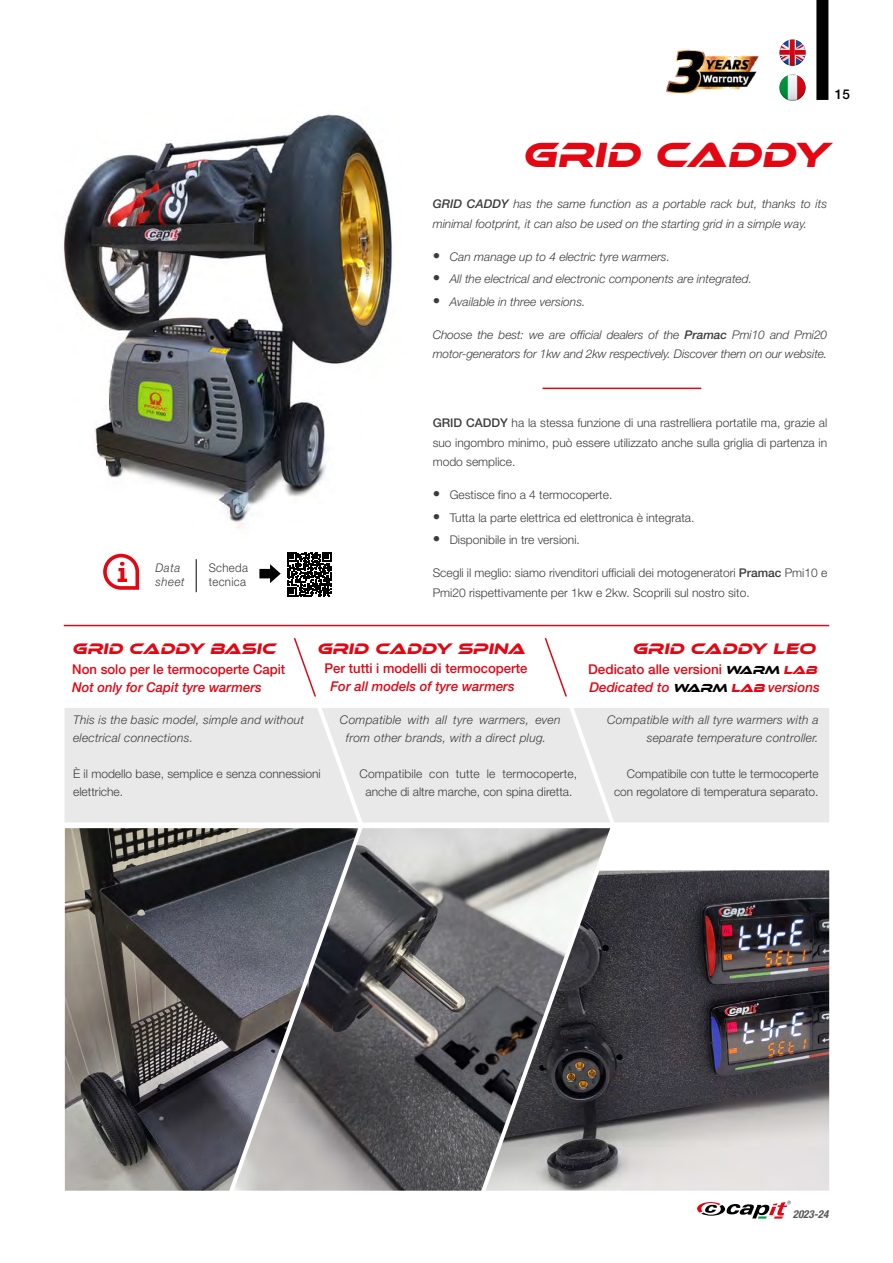
<style>
.page{position:relative;width:893px;height:1263px;background:#fff}
.page>*{position:absolute;margin:0;border:0;box-sizing:border-box;transform-origin:0 0}
.t1{font:italic 36px "Ethnocentric Rg";color:#e30613}
.t2{font:italic 15.75px "Ethnocentric Rg";color:#e30613}
.t3{font:500 13.5px/18px "Helvetica Neue LT Std";color:#e30613}
.t4{font:italic 500 13.5px "Helvetica Neue LT Std";color:#e30613}
.t5{font:500 13.5px "Helvetica Neue LT Std";color:#000}
.t6{font:300 12px/19.5px "Helvetica Neue LT Std";color:#3c3c3b}
.t7{font:italic 300 12px/19.5px "Helvetica Neue LT Std";color:#3c3c3b}
.t8{font:italic 300 12px/18px "Helvetica Neue LT Std";letter-spacing:.02em;color:#3c3c3b}
.t9{font:300 12px/13.5px "Helvetica Neue LT Std";letter-spacing:.03em;color:#3c3c3b;scale:.95 1}
.t10{font:italic 300 12px/13.5px "Helvetica Neue LT Std";letter-spacing:.05em;color:#3c3c3b;scale:.95 1}
.t11{font:italic 700 condensed 10.95px "Helvetica Neue LT Std";color:#575756}
.s1{font-weight:500}
.s2{font-style:normal;font-size:15px}
.s3{font-size:15px}
.s4{font-family:"Ethnocentric Rg";font-weight:400;font-style:italic;font-size:12px;color:#000}
.s5{font-family:"Ethnocentric Rg";font-weight:400;font-style:italic;font-size:12px}
.s6{font-style:italic}
</style>
<div class="page">
<div style="left:65px;top:708px;width:764px;height:114px;background:#e9e9e9"></div>
<hr style="left:542px;top:388px;width:159px;height:1px;background:#e30613">
<img style="left:63px;top:114px;width:329px;height:414px">
<img style="left:610px;top:870px;width:219px;height:321px">
<img style="left:358px;top:828px;width:252px;height:363px">
<img style="left:65px;top:828px;width:293px;height:363px">
<img style="left:666px;top:49px;width:93px;height:45px">
<hr style="left:64px;top:625px;width:765px;height:1px;background:#e30613">
<svg style="left:294px;top:638px;width:22px;height:59px"></svg>
<svg style="left:544px;top:638px;width:23px;height:59px"></svg>
<svg style="left:287px;top:552px;width:44px;height:44px"></svg>
<svg style="left:103px;top:554px;width:36px;height:36px"></svg>
<svg style="left:259px;top:564px;width:22px;height:19px"></svg>
<hr style="left:196px;top:559px;width:1px;height:33px;background:#000">
<div style="left:816px;top:0;width:12px;height:100px;background:#000"></div>
<svg style="left:779px;top:74px;width:27px;height:27px"></svg>
<svg style="left:779px;top:39px;width:27px;height:27px"></svg>
<svg style="left:697px;top:1200px;width:94px;height:18px"></svg>
<p class="t5" style="left:835px;top:86px;width:17px">15</p>
<h1 class="t1" style="left:522px;top:133px;width:308px">GRID CADDY</h1>
<p class="t10" style="left:156px;top:561px;width:32px">Data sheet</p>
<p class="t9" style="left:209px;top:561px;width:43px">Scheda tecnica</p>
<h2 class="t2" style="left:72px;top:639px;width:205px">GRID CADDY BASIC</h2>
<p class="t3" style="left:72px;top:660px;width:214px">Non solo per le termocoperte Capit</p>
<p class="t4" style="left:72px;top:679px;width:191px">Not only for Capit tyre warmers</p>
<p class="t7" style="left:433px;top:194px;width:396px"><span class="s1">GRID CADDY</span> has the same function as a portable rack but, thanks to its minimal footprint, it can also be used on the starting grid in a simple way.</p>
<p class="t7" style="left:433px;top:247px;width:239px"><span class="s2">•</span> Can manage up to 4 electric tyre warmers.</p>
<p class="t7" style="left:433px;top:269px;width:321px"><span class="s2">•</span> All the electrical and electronic components are integrated.</p>
<p class="t7" style="left:433px;top:292px;width:154px"><span class="s2">•</span> Available in three versions.</p>
<p class="t7" style="left:433px;top:325px;width:396px">Choose the best: we are official dealers of the <span class="s1">Pramac</span> Pmi10 and Pmi20 motor-generators for 1kw and 2kw respectively. Discover them on our website.</p>
<p class="t6" style="left:433px;top:413px;width:396px;text-align:justify"><span class="s1">GRID CADDY</span> ha la stessa funzione di una rastrelliera portatile ma, grazie al suo ingombro minimo, può essere utilizzato anche sulla griglia di partenza in modo semplice.</p>
<p class="t6" style="left:433px;top:485px;width:181px"><span class="s3">•</span> Gestisce fino a 4 termocoperte.</p>
<p class="t6" style="left:433px;top:508px;width:263px"><span class="s3">•</span> Tutta la parte elettrica ed elettronica è integrata.</p>
<p class="t6" style="left:433px;top:530px;width:149px"><span class="s3">•</span> Disponibile in tre versioni.</p>
<p class="t6" style="left:433px;top:563px;width:396px">Scegli il meglio: siamo rivenditori ufficiali dei motogeneratori <span class="s1">Pramac</span> Pmi10 e<br>Pmi20 rispettivamente per 1kw e 2kw. Scoprili sul nostro sito.</p>
<h2 class="t2" style="left:317px;top:639px;width:210px">GRID CADDY SPINA</h2>
<p class="t3" style="left:325px;top:659px;width:204px">Per tutti i modelli di termocoperte</p>
<p class="t4" style="left:331px;top:678px;width:186px">For all models of tyre warmers</p>
<h2 class="t2" style="left:632px;top:639px;width:184px">GRID CADDY LEO</h2>
<p class="t3" style="left:588px;top:660px;width:233px">Dedicato alle versioni <span class="s4">WARM</span> <span class="s5">LAB<br></span><span class="s6">Dedicated to</span> <span class="s4">WARM</span> <span class="s5">LAB</span> <span class="s6">versions</span></p>
<p class="t8" style="left:73px;top:711px;width:233px">This is the basic model, simple and without electrical connections.</p>
<p class="t6" style="left:73px;top:765px;width:249px;line-height:18px">È il modello base, semplice e senza connessioni elettriche.</p>
<p class="t8" style="left:346px;top:711px;width:216px;text-indent:-6px">Compatible with all tyre warmers, even from other brands, with a direct plug.</p>
<p class="t6" style="left:359px;top:765px;width:219px;line-height:18px;text-align:center">Compatibile con tutte le termocoperte, anche di altre marche, con spina diretta.</p>
<p class="t8" style="left:607px;top:711px;width:213px;text-align:right">Compatible with all tyre warmers with a separate temperature controller.</p>
<p class="t6" style="left:614px;top:765px;width:206px;line-height:18px;text-align:right">Compatibile con tutte le termocoperte con regolatore di temperatura separato.</p>
<p class="t11" style="left:793px;top:1207px;width:37px">2023-24</p>
</div>
